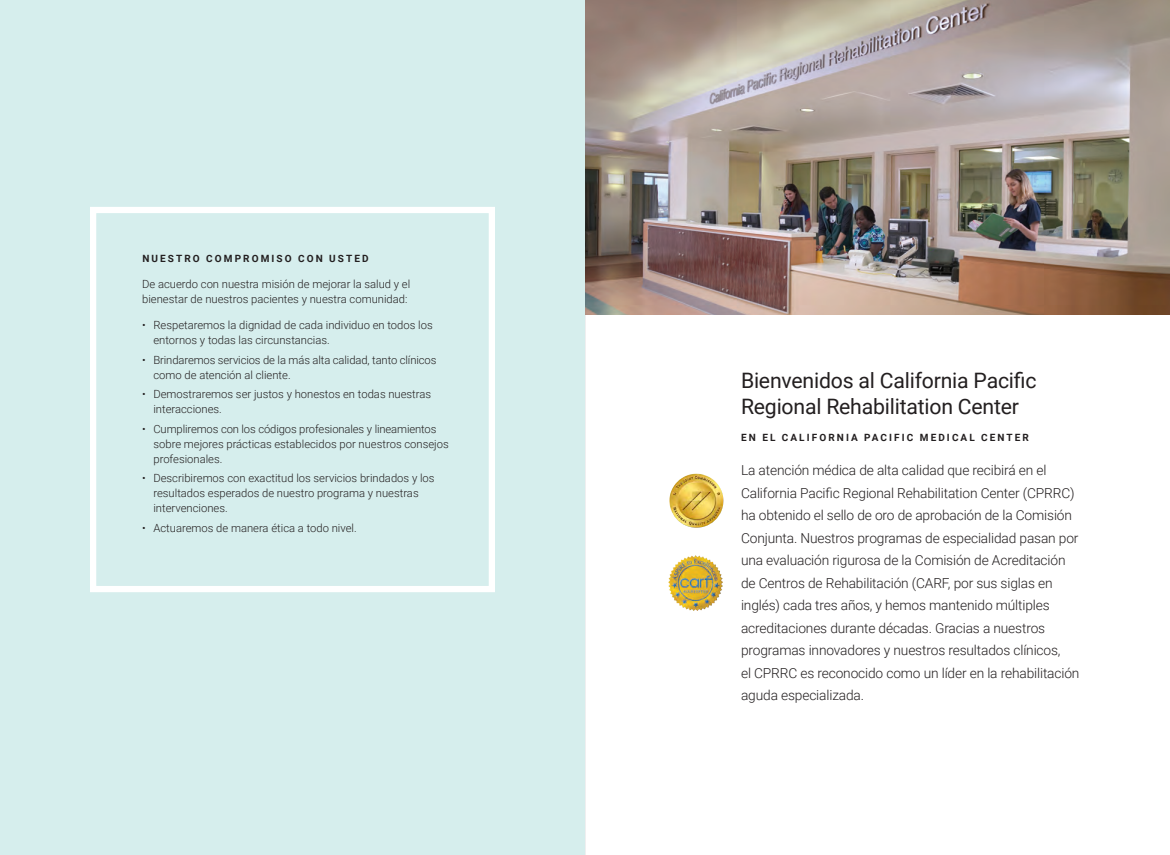
<style>
.page{position:relative;width:1170px;height:855px;background:#fff}
.page>*{position:absolute;margin:0;border:0;box-sizing:border-box;transform-origin:0 0}
.First_Heading{font:21.25px/26.2px "Roboto";letter-spacing:-.01em;color:#231f20}
.Body_Copy_Roboto_Lig{font:300 13.75px/22.5px "Roboto";letter-spacing:-.01em;color:#231f20}
.Body_Copy_Roboto_Lig-2{font:300 11.25px/15px "Roboto";color:#231f20}
.All_cap_heading{font:700 10px "Roboto";letter-spacing:.21em;color:#231f20}
</style>
<div class="page">
<hr style="left:585px;top:0;width:1px;height:855px;background:#e0e1e3">
<div style="left:0;top:0;width:585px;height:855px;background:#d6eeed"></div>
<div style="left:90px;top:207px;width:405px;height:385px;border:6px solid #fff"></div>
<img style="left:585px;top:0;width:585px;height:315px">
<img style="left:669px;top:474px;width:55px;height:54px">
<img style="left:668px;top:556px;width:55px;height:55px">
<p class="All_cap_heading" style="left:142px;top:251px;width:228px">NUESTRO COMPROMISO CON USTED</p>
<p class="Body_Copy_Roboto_Lig-2" style="left:142px;top:276px;width:270px">De acuerdo con nuestra misión de mejorar la salud y el bienestar de nuestros pacientes y nuestra comunidad:</p>
<p class="Body_Copy_Roboto_Lig-2" style="left:153px;top:317px;width:281px;text-indent:-11px">• Respetaremos la dignidad de cada individuo en todos los entornos y todas las circunstancias.</p>
<p class="Body_Copy_Roboto_Lig-2" style="left:153px;top:352px;width:284px;text-indent:-11px">• Brindaremos servicios de la más alta calidad, tanto clínicos como de atención al cliente.</p>
<p class="Body_Copy_Roboto_Lig-2" style="left:153px;top:386px;width:279px;text-indent:-11px">• Demostraremos ser justos y honestos en todas nuestras interacciones.</p>
<p class="Body_Copy_Roboto_Lig-2" style="left:153px;top:421px;width:297px;text-indent:-11px">• Cumpliremos con los códigos profesionales y lineamientos sobre mejores prácticas establecidos por nuestros consejos profesionales.</p>
<p class="Body_Copy_Roboto_Lig-2" style="left:153px;top:470px;width:283px;text-indent:-11px">• Describiremos con exactitud los servicios brindados y los resultados esperados de nuestro programa y nuestras intervenciones.</p>
<p class="Body_Copy_Roboto_Lig-2" style="left:142px;top:520px;width:216px">• Actuaremos de manera ética a todo nivel.</p>
<p class="First_Heading" style="left:741px;top:366px;width:297px">Bienvenidos al California Pacific<br>Regional Rehabilitation Center</p>
<p class="All_cap_heading" style="left:741px;top:431px;width:289px">EN EL CALIFORNIA PACIFIC MEDICAL CENTER</p>
<p class="Body_Copy_Roboto_Lig" style="left:741px;top:458px;width:340px">La atención médica de alta calidad que recibirá en el California Pacific Regional Rehabilitation Center (CPRRC) ha obtenido el sello de oro de aprobación de la Comisión Conjunta. Nuestros programas de especialidad pasan por una evaluación rigurosa de la Comisión de Acreditación de Centros de Rehabilitación (CARF, por sus siglas en inglés) cada tres años, y hemos mantenido múltiples acreditaciones durante décadas. Gracias a nuestros programas innovadores y nuestros resultados clínicos,<br>el CPRRC es reconocido como un líder en la rehabilitación aguda especializada.</p>
</div>
